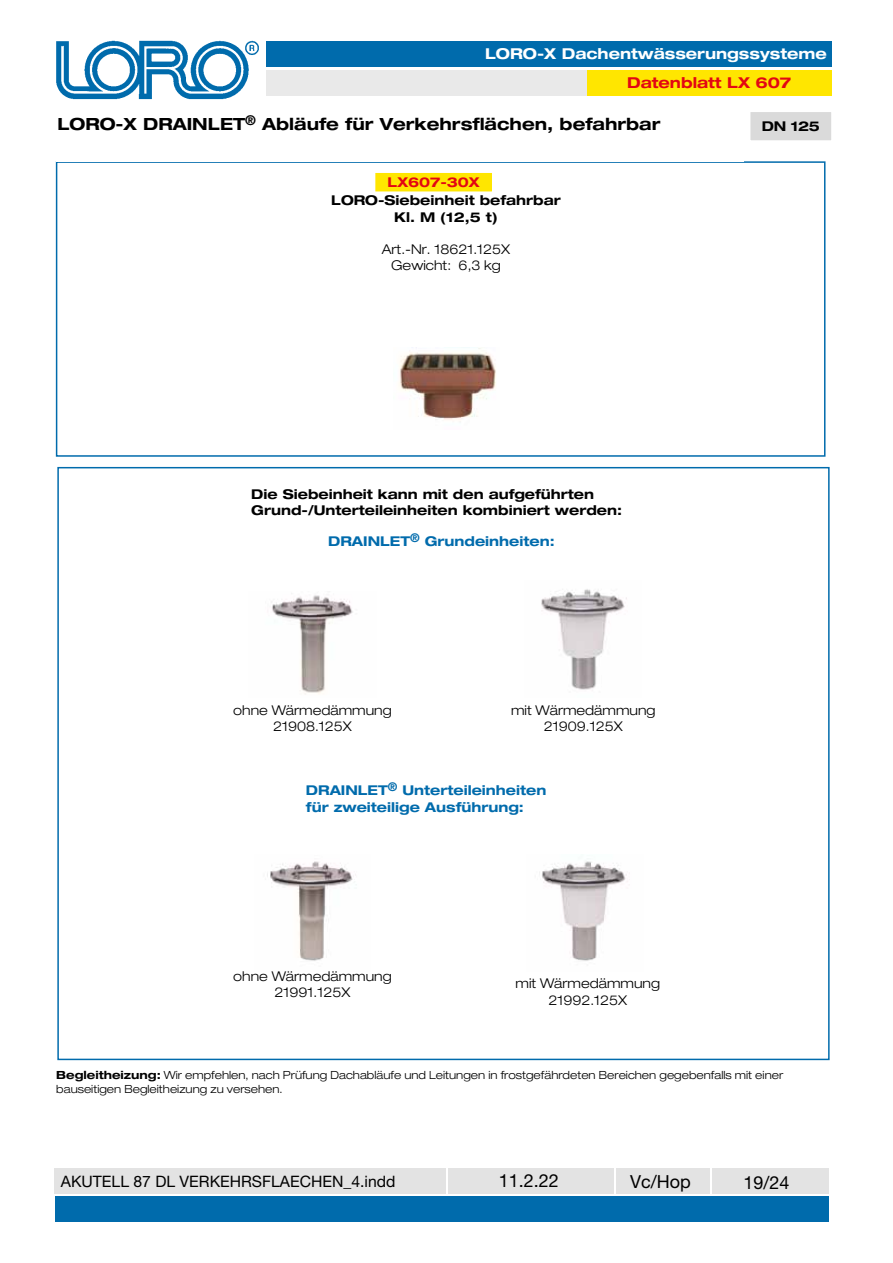
<style>
.page{position:relative;width:893px;height:1263px;background:#fff}
.page>*{position:absolute;margin:0;border:0;box-sizing:border-box;transform-origin:0 0}
.t1{font:18px "Helvetica Neue LT Std";color:#000}
.t2{font:700 expanded 16.8px "Helvetica Neue LT Std";color:#000}
.t3{font:15.75px "Helvetica Neue LT Std";color:#000}
.t4{font:700 expanded 15px "Helvetica Neue LT Std";color:#fff}
.t5{font:700 expanded 15px "Helvetica Neue LT Std";color:#e30613}
.t6{font:300 expanded 13.5px/16.2px "Helvetica Neue LT Std";color:#000;text-align:center}
.t7{font:700 expanded 13.5px/16.2px "Helvetica Neue LT Std";color:#000;text-align:center}
.t8{font:700 expanded 13.5px/16.2px "Helvetica Neue LT Std";color:#006bac}
.t9{font:700 expanded 13.5px "Helvetica Neue LT Std";color:#e30613}
.t10{font:300 expanded 11.25px/13.5px "Helvetica Neue LT Std";color:#000}
.s1{font-weight:700}
</style>
<div class="page">
<div style="left:266px;top:41px;width:566px;height:25px;background:#006bac"></div>
<div style="left:266px;top:71px;width:566px;height:25px;background:#e9e9e9"></div>
<img style="left:56px;top:40px;width:203px;height:60px">
<div style="left:55px;top:1196px;width:774px;height:26px;background:#006bac"></div>
<div style="left:55px;top:1168px;width:391px;height:25px;background:#e3e3e3"></div>
<div style="left:448px;top:1168px;width:166px;height:25px;background:#e3e3e3"></div>
<div style="left:616px;top:1168px;width:94px;height:25px;background:#e3e3e3"></div>
<div style="left:712px;top:1168px;width:117px;height:25px;background:#e3e3e3"></div>
<div style="left:587px;top:70px;width:245px;height:25px;background:#ffe600"></div>
<div style="left:56px;top:161px;width:769px;height:296px;background:#fff;border:2px solid #006bac"></div>
<div style="left:750px;top:111px;width:82px;height:30px;background:#dadada"></div>
<div style="left:749px;top:111px;width:84px;height:31px;border:2px solid #fff"></div>
<img style="left:399px;top:347px;width:97px;height:75px">
<div style="left:57px;top:467px;width:773px;height:593px;background:#fff;border:2px solid #006bac"></div>
<div style="left:376px;top:174px;width:115px;height:17px;background:#ffe600"></div>
<div style="left:375px;top:173px;width:117px;height:18px;border:2px solid #ffe600"></div>
<img style="left:271px;top:595px;width:82px;height:100px">
<img style="left:267px;top:861px;width:89px;height:100px">
<img style="left:541px;top:589px;width:86px;height:101px">
<img style="left:539px;top:861px;width:89px;height:100px">
<h3 class="t4" style="left:485px;top:44px;width:343px">LORO-X Dachentwässerungssysteme</h3>
<h3 class="t5" style="left:627px;top:73px;width:166px">Datenblatt LX 607</h3>
<h2 class="t2" style="left:57px;top:113px;width:605px">LORO-X DRAINLET<sup>®</sup> Abläufe für Verkehrsflächen, befahrbar</h2>
<p class="t7" style="left:762px;top:118px;width:59px">DN 125</p>
<p class="t9" style="left:388px;top:173px;width:94px">LX607-30X</p>
<p class="t7" style="left:331px;top:192px;width:231px">LORO-Siebeinheit befahrbar<br>Kl. M (12,5 t)</p>
<p class="t6" style="left:382px;top:241px;width:130px">Art.-Nr. 18621.125X<br>Gewicht: 6,3 kg</p>
<p class="t7" style="left:251px;top:486px;width:372px;text-align:left">Die Siebeinheit kann mit den aufgeführten<br>Grund-/Unterteileinheiten kombiniert werden:</p>
<p class="t8" style="left:328px;top:533px;width:228px">DRAINLET<sup>®</sup> Grundeinheiten:</p>
<p class="t6" style="left:233px;top:701px;width:160px">ohne Wärmedämmung<br>21908.125X</p>
<p class="t6" style="left:511px;top:701px;width:146px">mit Wärmedämmung<br>21909.125X</p>
<p class="t8" style="left:306px;top:782px;width:242px">DRAINLET<sup>®</sup> Unterteileinheiten für zweiteilige Ausführung:</p>
<p class="t6" style="left:233px;top:968px;width:160px">ohne Wärmedämmung<br>21991.125X</p>
<p class="t6" style="left:515px;top:975px;width:146px">mit Wärmedämmung<br>21992.125X</p>
<p class="t10" style="left:56px;top:1068px;width:728px"><span class="s1">Begleitheizung:</span> Wir empfehlen, nach Prüfung Dachabläufe und Leitungen in frostgefährdeten Bereichen gegebenfalls mit einer bauseitigen Begleitheizung zu versehen.</p>
<h3 class="t3" style="left:61px;top:1172px;width:336px">AKUTELL 87 DL VERKEHRSFLAECHEN_4.indd</h3>
<h1 class="t1" style="left:499px;top:1170px;width:62px">11.2.22</h1>
<h1 class="t1" style="left:630px;top:1170px;width:62px">Vc/Hop</h1>
<h1 class="t1" style="left:743px;top:1172px;width:48px">19/24</h1>
</div>
